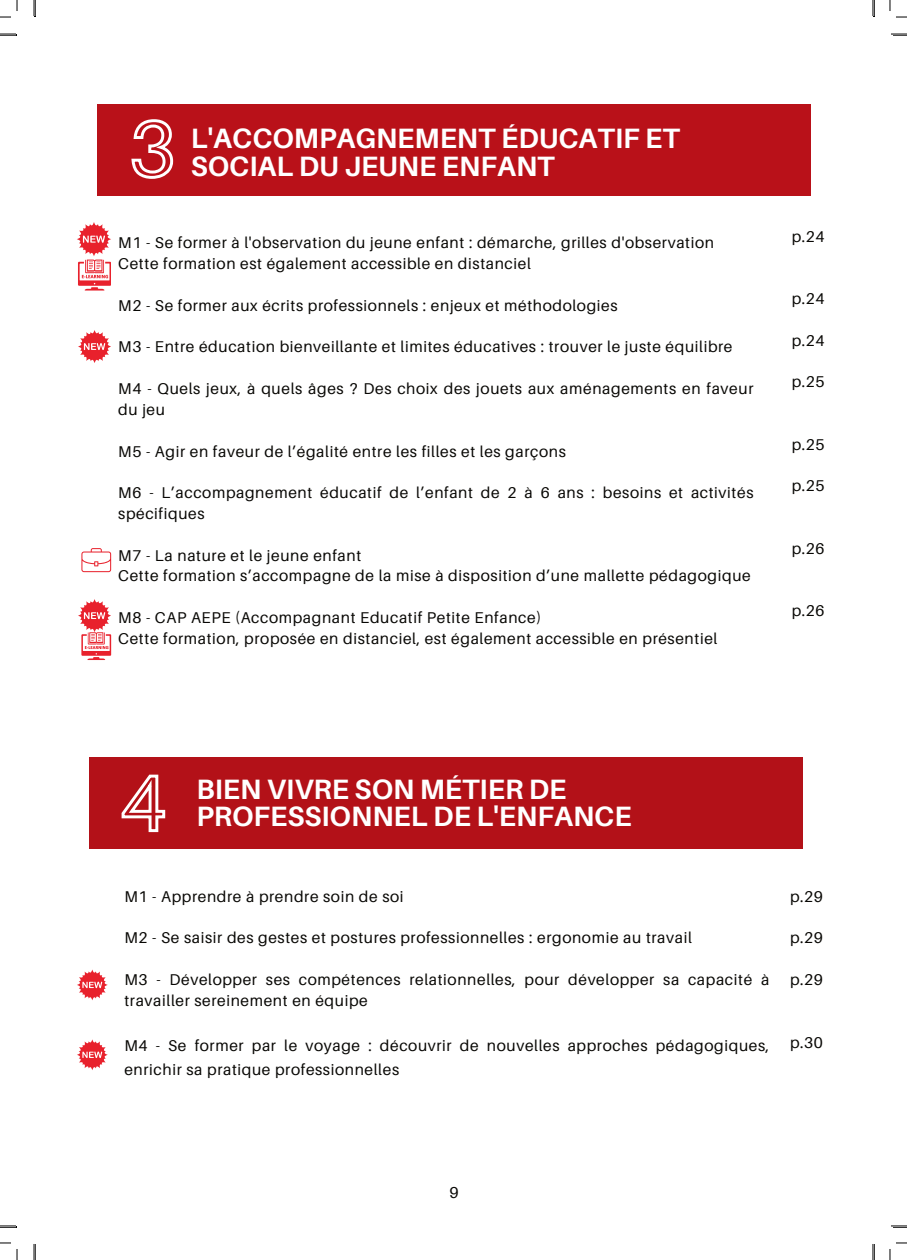
<style>
.page{position:relative;width:907px;height:1260px;background:#fff}
.page>*{position:absolute;margin:0;border:0;box-sizing:border-box;transform-origin:0 0}
.t1{font:700 28px/27.4px "Aileron";color:#fff}
.t2{font:15.8px "Aileron";color:#080704}
.t3{font:15.6px/20.8px "Aileron";letter-spacing:.04em;color:#080704}
</style>
<div class="page">
<div style="left:98px;top:104px;width:713px;height:91px;background:#b91119"></div>
<div style="left:89px;top:757px;width:713px;height:91px;background:#b31118"></div>
<svg style="left:78px;top:330px;width:33px;height:33px"></svg>
<svg style="left:77px;top:969px;width:31px;height:31px"></svg>
<svg style="left:77px;top:222px;width:34px;height:68px"></svg>
<svg style="left:78px;top:599px;width:33px;height:61px"></svg>
<svg style="left:81px;top:548px;width:30px;height:24px"></svg>
<svg style="left:131px;top:119px;width:43px;height:60px"></svg>
<svg style="left:121px;top:774px;width:45px;height:59px"></svg>
<svg style="left:77px;top:1039px;width:31px;height:30px"></svg>
<svg style="left:0;top:33px;width:17px;height:3px"></svg>
<svg style="left:891px;top:33px;width:16px;height:3px"></svg>
<svg style="left:0;top:1225px;width:17px;height:2px"></svg>
<svg style="left:891px;top:1225px;width:16px;height:2px"></svg>
<svg style="left:33px;top:0;width:3px;height:16px"></svg>
<svg style="left:33px;top:1244px;width:3px;height:15px"></svg>
<svg style="left:872px;top:0;width:3px;height:16px"></svg>
<svg style="left:872px;top:1244px;width:3px;height:15px"></svg>
<svg style="left:0;top:0;width:18px;height:18px"></svg>
<svg style="left:0;top:1242px;width:18px;height:17px"></svg>
<svg style="left:889px;top:0;width:18px;height:18px"></svg>
<svg style="left:889px;top:1242px;width:18px;height:17px"></svg>
<h1 class="t1" style="left:191px;top:125px;width:490px">L'ACCOMPAGNEMENT ÉDUCATIF ET<br>SOCIAL DU JEUNE ENFANT</h1>
<p class="t3" style="left:118px;top:233px;width:597px">M1 - Se former à l'observation du jeune enfant : démarche, grilles d'observation<br>Cette formation est également accessible en distanciel</p>
<p class="t3" style="left:118px;top:295px;width:501px">M2 - Se former aux écrits professionnels : enjeux et méthodologies</p>
<p class="t3" style="left:118px;top:337px;width:615px">M3 - Entre éducation bienveillante et limites éducatives : trouver le juste équilibre</p>
<p class="t3" style="left:118px;top:378px;width:636px">M4 - Quels jeux, à quels âges ? Des choix des jouets aux aménagements en faveur du jeu</p>
<p class="t3" style="left:118px;top:441px;width:449px">M5 - Agir en faveur de l’égalité entre les filles et les garçons</p>
<p class="t3" style="left:118px;top:482px;width:636px">M6 - L’accompagnement éducatif de l’enfant de 2 à 6 ans : besoins et activités spécifiques</p>
<p class="t3" style="left:118px;top:545px;width:634px">M7 - La nature et le jeune enfant<br>Cette formation s’accompagne de la mise à disposition d’une mallette pédagogique</p>
<p class="t3" style="left:118px;top:607px;width:600px">M8 - CAP AEPE (Accompagnant Educatif Petite Enfance)<br>Cette formation, proposée en distanciel, est également accessible en présentiel</p>
<p class="t3" style="left:791px;top:226px;width:34px">p.24</p>
<p class="t3" style="left:791px;top:288px;width:34px">p.24</p>
<p class="t3" style="left:791px;top:330px;width:34px">p.24</p>
<p class="t3" style="left:791px;top:371px;width:34px">p.25</p>
<p class="t3" style="left:791px;top:434px;width:34px">p.25</p>
<p class="t3" style="left:791px;top:475px;width:34px">p.25</p>
<p class="t3" style="left:791px;top:538px;width:34px">p.26</p>
<p class="t3" style="left:791px;top:600px;width:34px">p.26</p>
<h1 class="t1" style="left:196px;top:775px;width:437px">BIEN VIVRE SON MÉTIER DE<br>PROFESSIONNEL DE L'ENFANCE</h1>
<p class="t3" style="left:124px;top:886px;width:281px">M1 - Apprendre à prendre soin de soi</p>
<p class="t3" style="left:124px;top:927px;width:569px">M2 - Se saisir des gestes et postures professionnelles : ergonomie au travail</p>
<p class="t3" style="left:124px;top:969px;width:646px">M3 - Développer ses compétences relationnelles, pour développer sa capacité à travailler sereinement en équipe</p>
<p class="t3" style="left:124px;top:1034px;width:646px;line-height:23.4px">M4 - Se former par le voyage : découvrir de nouvelles approches pédagogiques, enrichir sa pratique professionnelles</p>
<p class="t3" style="left:790px;top:886px;width:34px">p.29</p>
<p class="t3" style="left:790px;top:927px;width:34px">p.29</p>
<p class="t3" style="left:790px;top:969px;width:34px">p.29</p>
<p class="t3" style="left:790px;top:1031px;width:34px">p.30</p>
<p class="t2" style="left:449px;top:1183px;width:11px">9</p>
</div>
